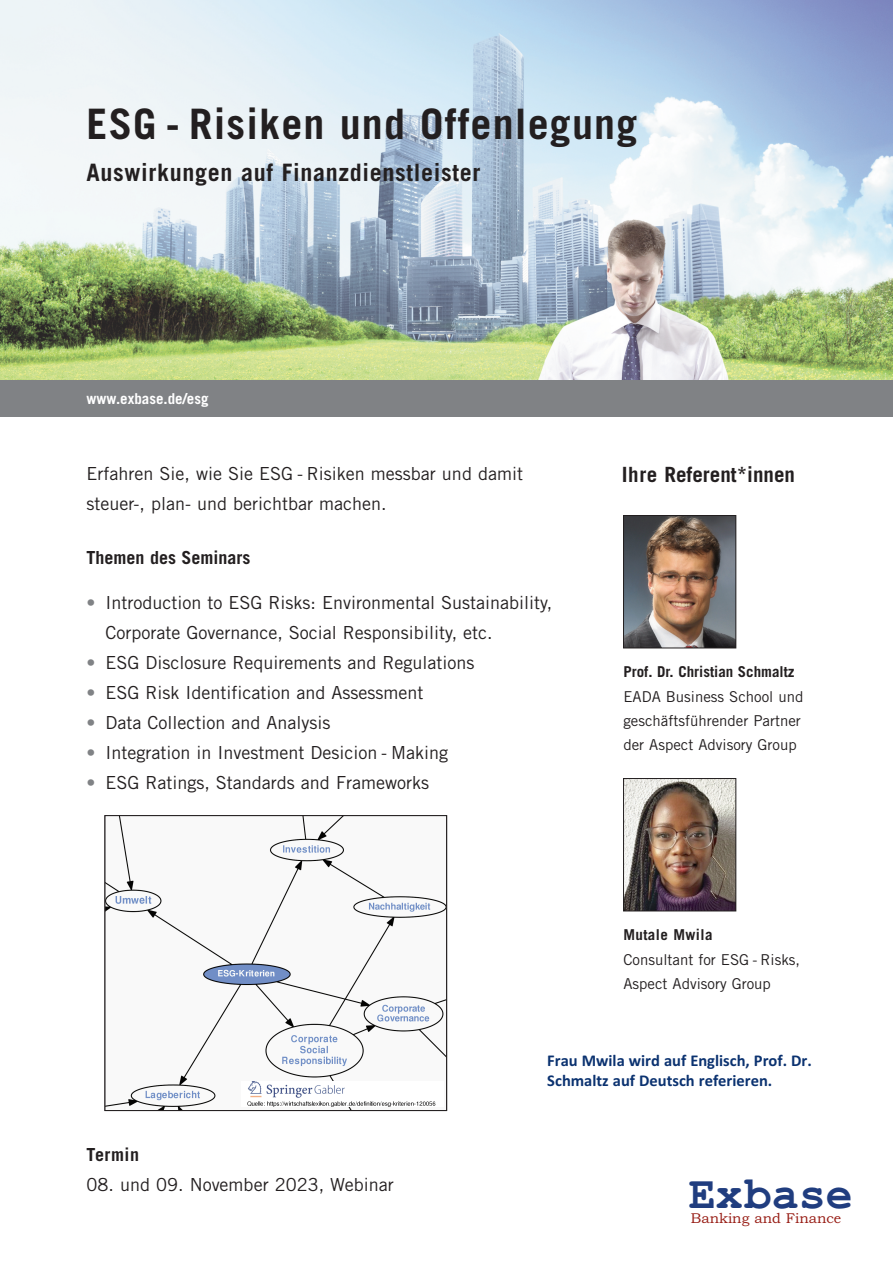
<style>
.page{position:relative;width:893px;height:1263px;background:#fff}
.page>*{position:absolute;margin:0;border:0;box-sizing:border-box;transform-origin:0 0}
.t1{font:700 45px "Courier New";color:#203d7f}
.t2{font:700 42px "Trade Gothic LT";letter-spacing:.03em;color:#231f20}
.t3{font:700 24px "Trade Gothic LT";letter-spacing:.03em;color:#231f20}
.t4{font:700 21px "Trade Gothic LT";color:#231f20}
.t5{font:18px/30px "Trade Gothic LT";color:#231f20}
.t6{font:700 18px "Trade Gothic LT";color:#231f20}
.t7{font:700 16.5px/19.8px "Calibri";color:#0b3270}
.t8{font:15px/24px "Trade Gothic LT";color:#231f20}
.t9{font:700 15px "Trade Gothic LT";color:#231f20}
.t10{font:700 15px "Trade Gothic LT";color:#fff}
.t11{font:700 15px "Trade Gothic LT";letter-spacing:.03em;color:#231f20}
.t12{font:14.25px "Bookman Old Style";color:#971c14}
.s1{color:#808285}
</style>
<div class="page">
<img style="left:0;top:0;width:893px;height:380px">
<div style="left:0;top:380px;width:893px;height:37px;background:#808285"></div>
<img style="left:625px;top:780px;width:109px;height:129px">
<div style="left:623px;top:778px;width:113px;height:133px;border:1px solid #231f20"></div>
<img style="left:625px;top:517px;width:109px;height:129px">
<div style="left:623px;top:515px;width:113px;height:133px;border:1px solid #231f20"></div>
<img style="left:107px;top:817px;width:338px;height:292px">
<div style="left:105px;top:815px;width:342px;height:296px;border:1px solid #231f20"></div>
<img style="left:241px;top:1082px;width:203px;height:25px">
<h2 class="t2" style="left:87px;top:98px;width:552px">ESG - Risiken und Offenlegung</h2>
<h3 class="t3" style="left:87px;top:158px;width:396px">Auswirkungen auf Finanzdienstleister</h3>
<p class="t10" style="left:87px;top:389px;width:123px">www.exbase.de/esg</p>
<p class="t5" style="left:87px;top:459px;width:438px">Erfahren Sie, wie Sie ESG - Risiken messbar und damit steuer-, plan- und berichtbar machen.</p>
<p class="t6" style="left:87px;top:547px;width:165px">Themen des Seminars</p>
<p class="t5" style="left:105px;top:588px;width:448px;text-indent:-19px"><span class="s1">•</span> Introduction to ESG Risks: Environmental Sustainability,<br>Corporate Governance, Social Responsibility, etc.</p>
<p class="t5" style="left:87px;top:648px;width:389px"><span class="s1">•</span> ESG Disclosure Requirements and Regulations</p>
<p class="t5" style="left:87px;top:678px;width:338px"><span class="s1">•</span> ESG Risk Identification and Assessment</p>
<p class="t5" style="left:87px;top:708px;width:245px"><span class="s1">•</span> Data Collection and Analysis</p>
<p class="t5" style="left:87px;top:738px;width:363px"><span class="s1">•</span> Integration in Investment Desicion - Making</p>
<p class="t5" style="left:87px;top:768px;width:344px"><span class="s1">•</span> ESG Ratings, Standards and Frameworks</p>
<p class="t4" style="left:622px;top:462px;width:175px">Ihre Referent*innen</p>
<p class="t9" style="left:623px;top:663px;width:173px">Prof. Dr. Christian Schmaltz</p>
<p class="t8" style="left:623px;top:684px;width:182px">EADA Business School und geschäftsführender Partner der Aspect Advisory Group</p>
<p class="t11" style="left:623px;top:926px;width:91px">Mutale Mwila</p>
<p class="t8" style="left:623px;top:947px;width:178px">Consultant for ESG - Risks,<br>Aspect Advisory Group</p>
<p class="t6" style="left:87px;top:1144px;width:54px">Termin</p>
<p class="t5" style="left:87px;top:1169px;width:309px">08. und 09. November 2023, Webinar</p>
<p class="t7" style="left:547px;top:1050px;width:266px">Frau Mwila wird auf Englisch, Prof. Dr.<br>Schmaltz auf Deutsch referieren.</p>
<h1 class="t1" style="left:689px;top:1166px;width:165px">Exbase</h1>
<p class="t12" style="left:691px;top:1209px;width:152px">Banking and Finance</p>
</div>
